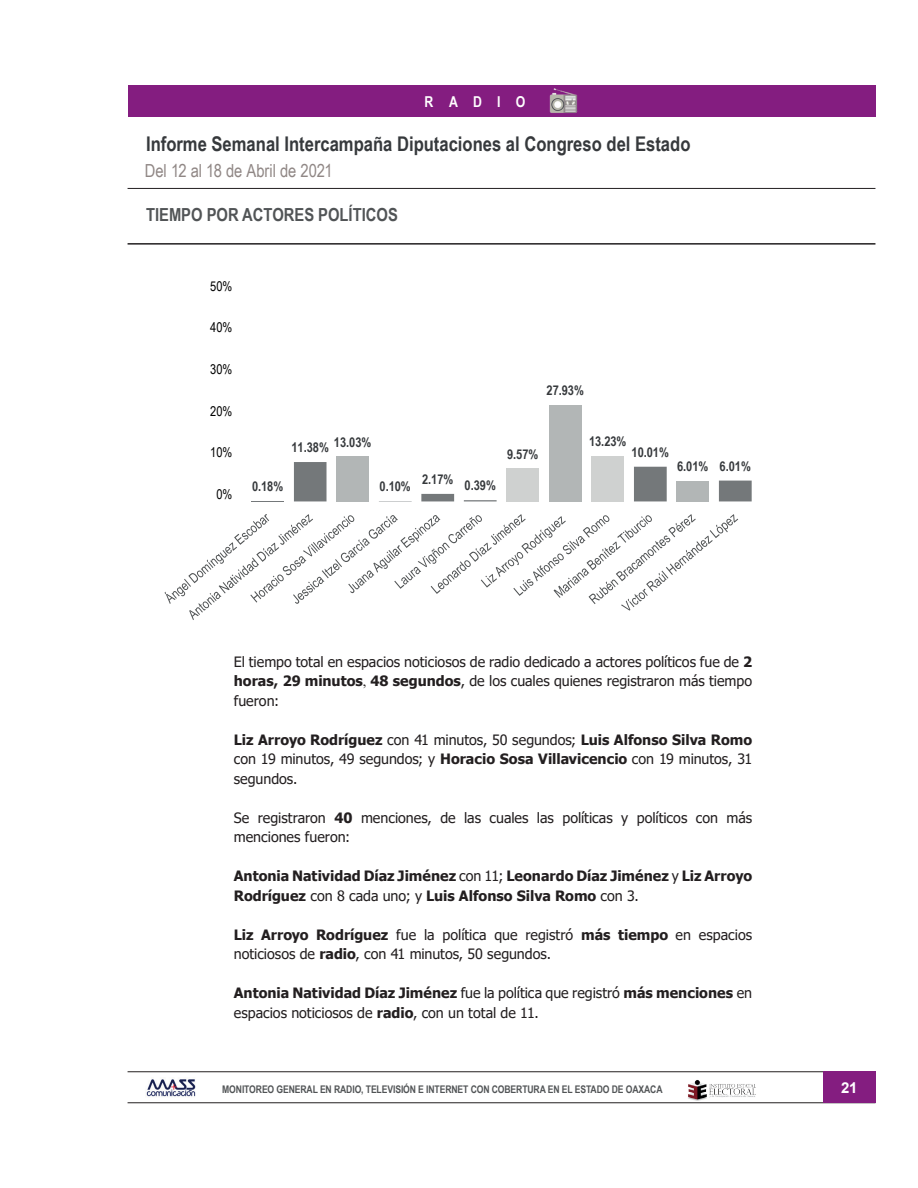
<style>
.page{position:relative;width:918px;height:1188px;background:#fff}
.page>*{position:absolute;margin:0;border:0;box-sizing:border-box;transform-origin:0 0}
.t1{font:700 20.25px "Arial Narrow";color:#36393c}
.t2{font:700 18px "Arial Narrow";color:#515456}
.t3{font:18px "Arial Narrow";letter-spacing:-.005em;color:#908785}
.t4{font:700 15px "Arial Narrow";letter-spacing:1.01em;color:#fff}
.t5{font:700 15px "Arial";color:#fff}
.t6{font:14.25px/19.5px "Tahoma";color:#231f20}
.t7{font:700 14.25px/19.5px "Tahoma";color:#231f20}
.t8{font:700 13.5px "Arial Narrow";letter-spacing:-.005em;color:#36393c}
.t9{font:13.5px "Arial Narrow";letter-spacing:-.005em;color:#000001}
.t10{font:700 10.5px "Arial Narrow";letter-spacing:-.01em;color:#515456}
.s1{font-weight:700}
.s2{font-family:"Times New Roman"}
.s3{font-weight:400}
</style>
<div class="page">
<img style="left:146px;top:1079px;width:50px;height:18px">
<hr style="left:128px;top:1072px;width:747px;height:1px;background:#231f20">
<hr style="left:128px;top:1103px;width:747px;height:1px;background:#231f20">
<div style="left:823px;top:1072px;width:52px;height:31px;background:#841d80"></div>
<img style="left:688px;top:1080px;width:68px;height:21px">
<hr style="left:128px;top:243px;width:747px;height:2px;background:#231f20">
<hr style="left:128px;top:188px;width:747px;height:1px;background:#231f20">
<div style="left:128px;top:85px;width:747px;height:31px;background:#841d80"></div>
<img style="left:549px;top:88px;width:29px;height:25px">
<hr style="left:251px;top:501px;width:33px;height:1px;background:#74787a">
<div style="left:336px;top:456px;width:33px;height:45px;background:#b2b6b6"></div>
<div style="left:549px;top:405px;width:33px;height:96px;background:#b2b6b6"></div>
<div style="left:591px;top:456px;width:33px;height:45px;background:#cfd1d0"></div>
<svg style="left:294px;top:462px;width:458px;height:39px"></svg>
<svg style="left:165px;top:514px;width:573px;height:106px"></svg>
<p class="t4" style="left:425px;top:91px;width:102px">RADIO</p>
<h1 class="t1" style="left:146px;top:128px;width:546px">Informe Semanal Intercampaña Diputaciones al Congreso del Estado</h1>
<p class="t3" style="left:145px;top:157px;width:189px">Del 12 al 18 de Abril de 2021</p>
<p class="t2" style="left:146px;top:201px;width:253px">TIEMPO POR ACTORES POLÍTICOS</p>
<p class="t9" style="left:210px;top:276px;width:24px">50%</p>
<p class="t9" style="left:210px;top:318px;width:24px">40%</p>
<p class="t9" style="left:210px;top:359px;width:24px">30%</p>
<p class="t9" style="left:210px;top:401px;width:24px">20%</p>
<p class="t9" style="left:210px;top:443px;width:24px">10%</p>
<p class="t9" style="left:216px;top:484px;width:17px">0%</p>
<p class="t8" style="left:547px;top:380px;width:39px">27.93%</p>
<p class="t8" style="left:291px;top:435px;width:81px">11.38% 13.03%</p>
<p class="t8" style="left:252px;top:476px;width:33px">0.18%</p>
<p class="t8" style="left:380px;top:477px;width:33px">0.10%</p>
<p class="t8" style="left:422px;top:469px;width:33px">2.17%</p>
<p class="t8" style="left:465px;top:476px;width:33px">0.39%</p>
<p class="t8" style="left:507px;top:444px;width:33px">9.57%</p>
<p class="t8" style="left:589px;top:431px;width:39px">13.23%</p>
<p class="t8" style="left:632px;top:442px;width:39px">10.01%</p>
<p class="t8" style="left:677px;top:456px;width:75px">6.01% 6.01%</p>
<p class="t6" style="left:234px;top:652px;width:520px;text-align:justify">El tiempo total en espacios noticiosos de radio dedicado a actores políticos fue de <span class="s1">2 horas, 29 minutos</span><span class="s2">,</span> <span class="s1">48 segundos</span>, de los cuales quienes registraron más tiempo fueron:</p>
<p class="t6" style="left:234px;top:730px;width:520px;text-align:justify"><span class="s1">Liz Arroyo Rodríguez</span> con 41 minutos, 50 segundos; <span class="s1">Luis Alfonso Silva Romo </span>con 19 minutos, 49 segundos; y <span class="s1">Horacio Sosa Villavicencio</span> con 19 minutos, 31 segundos.</p>
<p class="t6" style="left:234px;top:808px;width:520px">Se registraron <span class="s1">40</span> menciones, de las cuales las políticas y políticos con más menciones fueron:</p>
<p class="t7" style="left:234px;top:867px;width:520px">Antonia Natividad Díaz Jiménez <span class="s3">con 11;</span> Leonardo Díaz Jiménez <span class="s3">y</span> Liz Arroyo<br>Rodríguez <span class="s3">con 8 cada uno; y</span> Luis Alfonso Silva Romo <span class="s3">con 3.</span></p>
<p class="t6" style="left:234px;top:925px;width:520px"><span class="s1">Liz Arroyo Rodríguez</span> fue la política que registró <span class="s1">más tiempo</span> en espacios noticiosos de <span class="s1">radio</span>, con 41 minutos, 50 segundos.</p>
<p class="t6" style="left:234px;top:984px;width:520px"><span class="s1">Antonia Natividad Díaz Jiménez</span> fue la política que registró <span class="s1">más menciones</span> en espacios noticiosos de <span class="s1">radio</span>, con un total de 11.</p>
<p class="t10" style="left:222px;top:1081px;width:442px">MONITOREO GENERAL EN RADIO, TELEVISIÓN E INTERNET CON COBERTURA EN EL ESTADO DE OAXACA</p>
<p class="t5" style="left:841px;top:1077px;width:18px">21</p>
</div>
